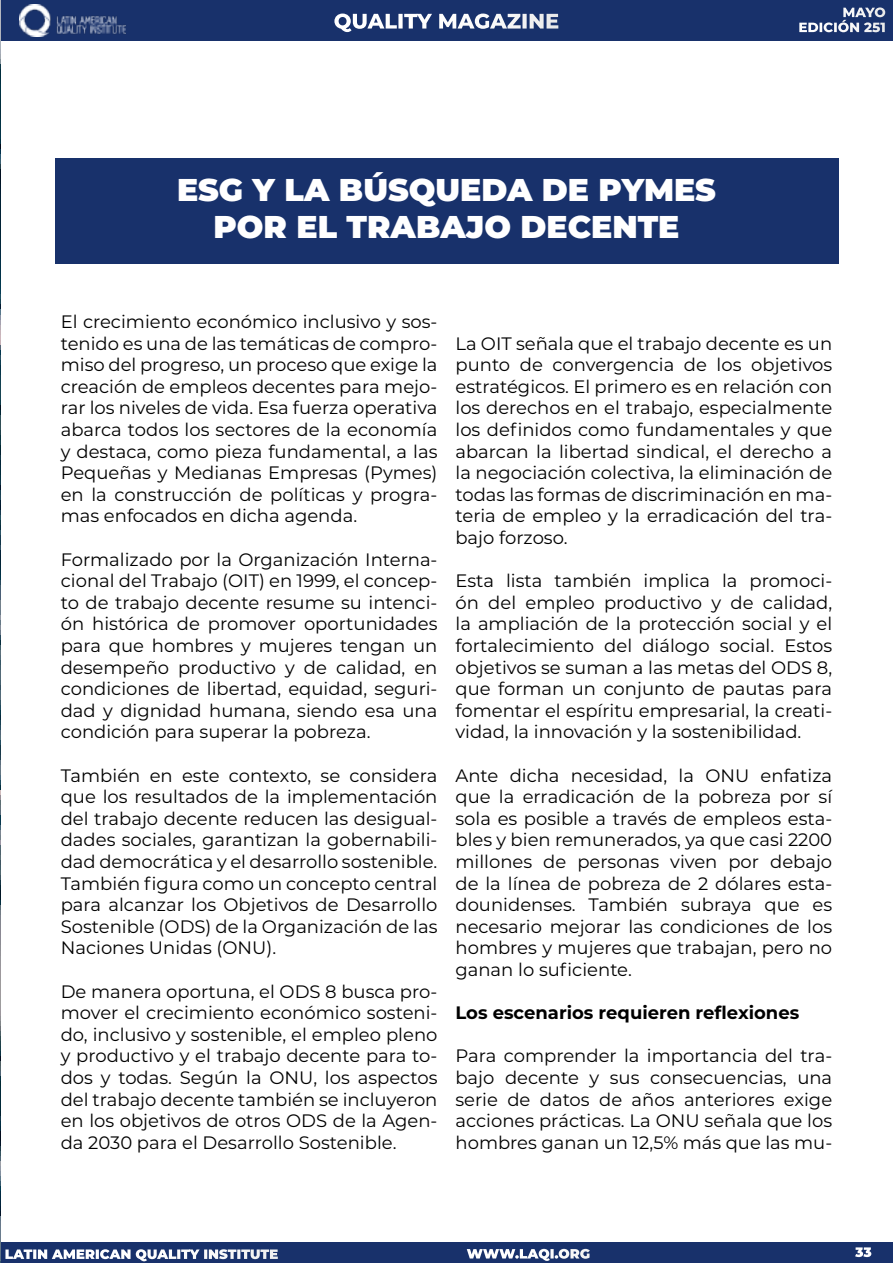
<style>
.page{position:relative;width:893px;height:1263px;background:#fff}
.page>*{position:absolute;margin:0;border:0;box-sizing:border-box;transform-origin:0 0}
.t1{font:900 31.5px/37.8px "Montserrat";color:#fff;text-align:center}
.t2{font:800 21px "Montserrat";color:#fff}
.t3{font:18px/21.6px "Montserrat";color:#000;text-align:justify}
.t4{font:700 18px "Montserrat";color:#000}
.t5{font:900 13.5px "Montserrat";color:#fff}
.t6{font:800 13.5px/15px "Montserrat";color:#fff;text-align:right}
</style>
<div class="page">
<div style="left:0;top:1242px;width:893px;height:21px;background:#18316b"></div>
<div style="left:0;top:0;width:893px;height:40px;background:#18316b"></div>
<img style="left:19px;top:4px;width:106px;height:32px">
<img style="left:0;top:0;width:1px;height:1263px">
<div style="left:55px;top:158px;width:783px;height:106px;background:#18316b"></div>
<p class="t2" style="left:334px;top:6px;width:227px">QUALITY MAGAZINE</p>
<p class="t6" style="left:798px;top:4px;width:89px">MAYO<br>EDICIÓN 251</p>
<h1 class="t1" style="left:177px;top:168px;width:540px">ESG Y LA BÚSQUEDA DE PYMES<br>POR EL TRABAJO DECENTE</h1>
<p class="t3" style="left:61px;top:310px;width:378px">El crecimiento económico inclusivo y sos&shy;tenido es una de las temáticas de compro&shy;miso del progreso, un proceso que exige la creación de empleos decentes para mejo&shy;rar los niveles de vida. Esa fuerza operativa abarca todos los sectores de la economía y destaca, como pieza fundamental, a las Pequeñas y Medianas Empresas (Pymes) en la construcción de políticas y progra&shy;mas enfocados en dicha agenda.</p>
<p class="t3" style="left:61px;top:548px;width:378px">Formalizado por la Organización Interna&shy;cional del Trabajo (OIT) en 1999, el concep&shy;to de trabajo decente resume su intenci&shy;ón histórica de promover oportunidades para que hombres y mujeres tengan un desempeño productivo y de calidad, en condiciones de libertad, equidad, seguri&shy;dad y dignidad humana, siendo esa una condición para superar la pobreza.</p>
<p class="t3" style="left:61px;top:764px;width:378px">También en este contexto, se considera que los resultados de la implementación del trabajo decente reducen las desigual&shy;dades sociales, garantizan la gobernabili&shy;dad democrática y el desarrollo sostenible.<br>También figura como un concepto central para alcanzar los Objetivos de Desarrollo Sostenible (ODS) de la Organización de las Naciones Unidas (ONU).</p>
<p class="t3" style="left:61px;top:980px;width:378px">De manera oportuna, el ODS 8 busca pro&shy;mover el crecimiento económico sosteni&shy;do, inclusivo y sostenible, el empleo pleno y productivo y el trabajo decente para to&shy;dos y todas. Según la ONU, los aspectos del trabajo decente también se incluyeron en los objetivos de otros ODS de la Agen&shy;da 2030 para el Desarrollo Sostenible.</p>
<p class="t3" style="left:455px;top:332px;width:378px">La OIT señala que el trabajo decente es un punto de convergencia de los objetivos estratégicos. El primero es en relación con los derechos en el trabajo, especialmente los definidos como fundamentales y que abarcan la libertad sindical, el derecho a la negociación colectiva, la eliminación de todas las formas de discriminación en ma&shy;teria de empleo y la erradicación del tra&shy;bajo forzoso.</p>
<p class="t3" style="left:455px;top:569px;width:378px">Esta lista también implica la promoci&shy;ón del empleo productivo y de calidad, la ampliación de la protección social y el fortalecimiento del diálogo social. Estos objetivos se suman a las metas del ODS 8, que forman un conjunto de pautas para fomentar el espíritu empresarial, la creati&shy;vidad, la innovación y la sostenibilidad.</p>
<p class="t3" style="left:455px;top:764px;width:378px">Ante dicha necesidad, la ONU enfatiza que la erradicación de la pobreza por sí sola es posible a través de empleos esta&shy;bles y bien remunerados, ya que casi 2200 millones de personas viven por debajo de la línea de pobreza de 2 dólares esta&shy;dounidenses. También subraya que es necesario mejorar las condiciones de los hombres y mujeres que trabajan, pero no ganan lo suficiente.</p>
<p class="t4" style="left:455px;top:1000px;width:345px">Los escenarios requieren reflexiones</p>
<p class="t3" style="left:455px;top:1045px;width:378px">Para comprender la importancia del tra&shy;bajo decente y sus consecuencias, una serie de datos de años anteriores exige acciones prácticas. La ONU señala que los hombres ganan un 12,5% más que las mu-</p>
<p class="t5" style="left:5px;top:1244px;width:275px">LATIN AMERICAN QUALITY INSTITUTE</p>
<p class="t5" style="left:467px;top:1243px;width:125px">WWW.LAQI.ORG</p>
<p class="t5" style="left:855px;top:1242px;width:18px">33</p>
</div>
